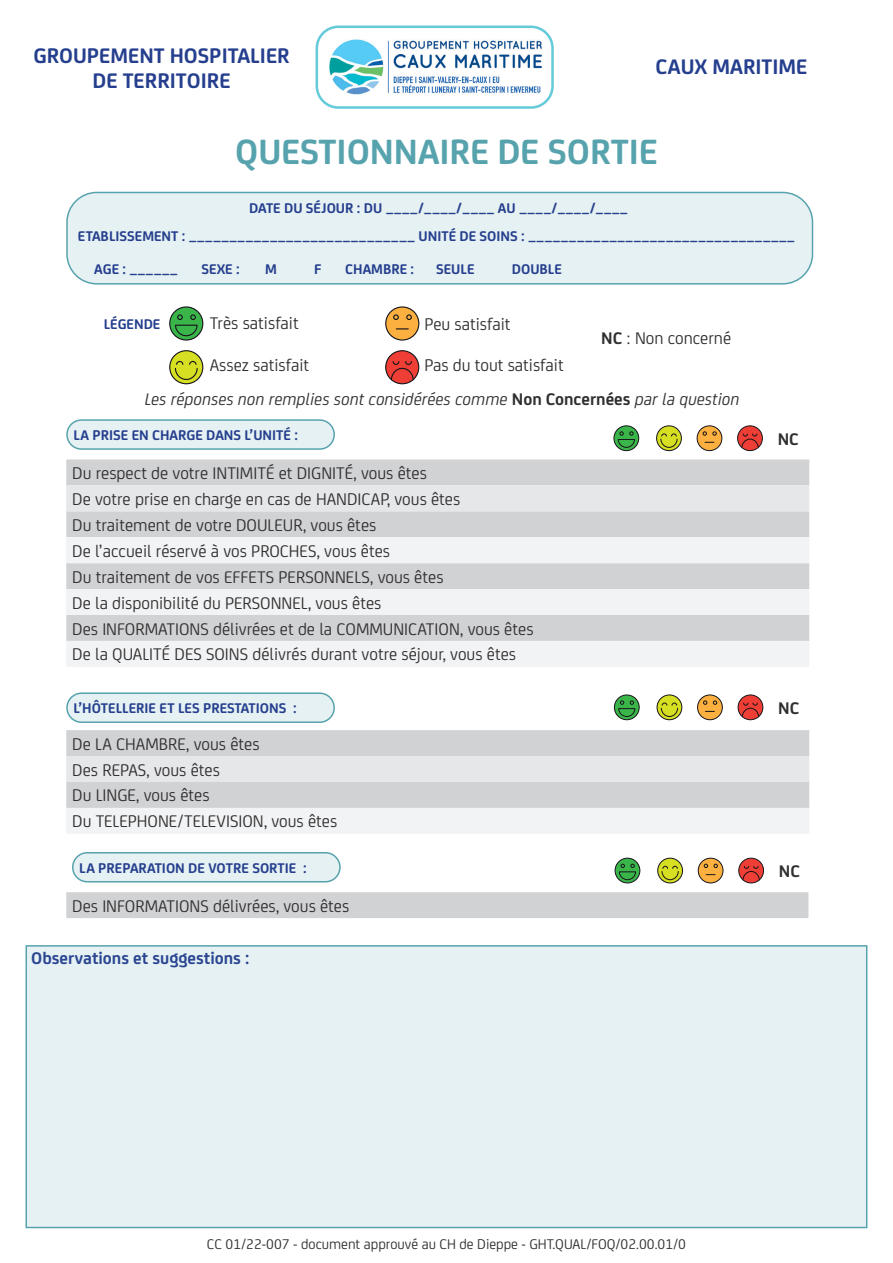
<style>
.page{position:relative;width:893px;height:1263px;background:#fff}
.page>*{position:absolute;margin:0;border:0;box-sizing:border-box;transform-origin:0 0}
.t1{font:700 37.5px "FS Joey";color:#57a3ad}
.t2{font:700 22.5px/25.5px "FS Joey";color:#253f8e;text-align:center}
.t3{font:18px "FS Joey";color:#312f30}
.t4{font:italic 18px "FS Joey";color:#312f30}
.t5{font:700 18px "FS Joey";color:#2a4692}
.t6{font:700 18px "FS Joey";color:#312f30}
.t7{font:700 15px "FS Joey";color:#253f8e}
.t8{font:15px "FS Joey";color:#312f30}
.s1{font-weight:700}
.s2{font-weight:700;font-style:normal}
</style>
<div class="page">
<div style="left:316px;top:26px;width:238px;height:83px;border:3px solid #65cada;border-radius:22px"></div>
<img style="left:329px;top:40px;width:213px;height:55px">
<svg style="left:170px;top:307px;width:33px;height:33px"></svg>
<div style="left:169px;top:306px;width:34px;height:35px;border:1px solid #17151a;border-radius:50%"></div>
<svg style="left:174px;top:314px;width:24px;height:23px"></svg>
<svg style="left:170px;top:351px;width:33px;height:33px"></svg>
<div style="left:169px;top:350px;width:34px;height:34px;border:1px solid #17151a;border-radius:50%"></div>
<svg style="left:174px;top:360px;width:24px;height:21px"></svg>
<div style="left:386px;top:307px;width:33px;height:33px;background:#fbb03f;border-radius:50%"></div>
<div style="left:385px;top:306px;width:34px;height:35px;border:1px solid #17151a;border-radius:50%"></div>
<svg style="left:393px;top:314px;width:6px;height:6px"></svg>
<svg style="left:406px;top:314px;width:6px;height:6px"></svg>
<svg style="left:396px;top:328px;width:12px;height:1px"></svg>
<div style="left:386px;top:351px;width:33px;height:33px;background:#ee3e35;border-radius:50%"></div>
<div style="left:385px;top:350px;width:34px;height:34px;border:1px solid #17151a;border-radius:50%"></div>
<svg style="left:390px;top:361px;width:24px;height:20px"></svg>
<div style="left:67px;top:420px;width:267px;height:29px;background:#e6f1f3;border-radius:15px"></div>
<div style="left:66px;top:419px;width:269px;height:31px;border:2px solid #57a3ad;border-radius:15px"></div>
<div style="left:66px;top:459px;width:743px;height:78px;background:#d1d2d4"></div>
<div style="left:66px;top:485px;width:743px;height:26px;background:#e6e7e9"></div>
<svg style="left:66px;top:537px;width:743px;height:130px;fill:#f2f3f4"></svg>
<svg style="left:614px;top:695px;width:25px;height:25px"></svg>
<div style="left:614px;top:694px;width:26px;height:26px;border:1px solid #17151a;border-radius:50%"></div>
<svg style="left:618px;top:700px;width:18px;height:17px"></svg>
<svg style="left:657px;top:695px;width:25px;height:25px"></svg>
<div style="left:657px;top:694px;width:25px;height:26px;border:1px solid #17151a;border-radius:50%"></div>
<svg style="left:660px;top:702px;width:18px;height:15px"></svg>
<div style="left:698px;top:695px;width:24px;height:25px;background:#fbb03f;border-radius:50%"></div>
<div style="left:697px;top:694px;width:26px;height:26px;border:1px solid #17151a;border-radius:50%"></div>
<svg style="left:703px;top:700px;width:4px;height:5px"></svg>
<svg style="left:713px;top:700px;width:4px;height:5px"></svg>
<svg style="left:738px;top:695px;width:25px;height:25px"></svg>
<div style="left:738px;top:694px;width:25px;height:26px;border:1px solid #17151a;border-radius:50%"></div>
<svg style="left:741px;top:702px;width:18px;height:16px"></svg>
<div style="left:67px;top:693px;width:267px;height:29px;background:#e6f1f3;border-radius:15px"></div>
<div style="left:66px;top:692px;width:269px;height:31px;border:2px solid #57a3ad;border-radius:15px"></div>
<div style="left:73px;top:853px;width:267px;height:29px;background:#e6f1f3;border-radius:15px"></div>
<div style="left:72px;top:852px;width:269px;height:30px;border:2px solid #57a3ad;border-radius:15px"></div>
<div style="left:66px;top:730px;width:743px;height:78px;background:#d1d2d4"></div>
<div style="left:66px;top:756px;width:743px;height:26px;background:#e6e7e9"></div>
<div style="left:67px;top:808px;width:742px;height:26px;background:#f2f3f4"></div>
<div style="left:66px;top:892px;width:742px;height:26px;background:#d1d2d4"></div>
<div style="left:26px;top:946px;width:841px;height:281px;background:#e6f1f3"></div>
<div style="left:26px;top:945px;width:841px;height:283px;border:2px solid #57a3ad"></div>
<div style="left:67px;top:192px;width:745px;height:92px;background:#e6f1f3;border-radius:30px"></div>
<div style="left:66px;top:192px;width:747px;height:93px;border:2px solid #57a3ad;border-radius:30px"></div>
<svg style="left:614px;top:426px;width:25px;height:25px"></svg>
<div style="left:613px;top:425px;width:26px;height:26px;border:1px solid #17151a;border-radius:50%"></div>
<svg style="left:617px;top:431px;width:18px;height:17px"></svg>
<svg style="left:657px;top:426px;width:24px;height:25px"></svg>
<div style="left:656px;top:425px;width:26px;height:26px;border:1px solid #17151a;border-radius:50%"></div>
<svg style="left:660px;top:433px;width:18px;height:15px"></svg>
<svg style="left:697px;top:426px;width:25px;height:25px"></svg>
<div style="left:697px;top:425px;width:25px;height:26px;border:1px solid #17151a;border-radius:50%"></div>
<svg style="left:703px;top:431px;width:14px;height:5px"></svg>
<svg style="left:738px;top:426px;width:24px;height:25px"></svg>
<div style="left:737px;top:425px;width:26px;height:26px;border:1px solid #17151a;border-radius:50%"></div>
<svg style="left:741px;top:433px;width:18px;height:15px"></svg>
<svg style="left:615px;top:858px;width:25px;height:25px"></svg>
<div style="left:615px;top:858px;width:25px;height:25px;border:1px solid #17151a;border-radius:50%"></div>
<svg style="left:619px;top:863px;width:17px;height:17px"></svg>
<svg style="left:658px;top:858px;width:24px;height:25px"></svg>
<div style="left:657px;top:858px;width:26px;height:25px;border:1px solid #17151a;border-radius:50%"></div>
<svg style="left:661px;top:865px;width:18px;height:15px"></svg>
<svg style="left:698px;top:858px;width:25px;height:25px"></svg>
<div style="left:698px;top:858px;width:25px;height:25px;border:1px solid #17151a;border-radius:50%"></div>
<svg style="left:704px;top:864px;width:4px;height:4px"></svg>
<svg style="left:714px;top:864px;width:4px;height:4px"></svg>
<svg style="left:739px;top:858px;width:24px;height:25px"></svg>
<div style="left:738px;top:858px;width:26px;height:25px;border:1px solid #17151a;border-radius:50%"></div>
<svg style="left:742px;top:865px;width:18px;height:16px"></svg>
<p class="t2" style="left:33px;top:41px;width:258px">GROUPEMENT HOSPITALIER<br>DE TERRITOIRE</p>
<p class="t2" style="left:655px;top:53px;width:154px">CAUX MARITIME</p>
<p class="t1" style="left:235px;top:124px;width:424px">QUESTIONNAIRE DE SORTIE</p>
<p class="t7" style="left:249px;top:197px;width:380px">DATE DU SÉJOUR : DU ____/____/____ AU ____/____/____</p>
<p class="t7" style="left:78px;top:225px;width:719px">ETABLISSEMENT : ____________________________ UNITÉ DE SOINS : _________________________________</p>
<p class="t7" style="left:94px;top:258px;width:85px">AGE : ______</p>
<p class="t7" style="left:202px;top:258px;width:39px">SEXE :</p>
<p class="t7" style="left:265px;top:258px;width:13px">M</p>
<p class="t7" style="left:314px;top:258px;width:9px">F</p>
<p class="t7" style="left:345px;top:258px;width:70px">CHAMBRE :</p>
<p class="t7" style="left:436px;top:258px;width:40px">SEULE</p>
<p class="t7" style="left:512px;top:258px;width:52px">DOUBLE</p>
<p class="t7" style="left:104px;top:313px;width:58px">LÉGENDE</p>
<p class="t3" style="left:210px;top:310px;width:90px">Très satisfait</p>
<p class="t3" style="left:424px;top:311px;width:88px">Peu satisfait</p>
<p class="t3" style="left:210px;top:352px;width:101px">Assez satisfait</p>
<p class="t3" style="left:424px;top:352px;width:141px">Pas du tout satisfait</p>
<p class="t3" style="left:601px;top:325px;width:131px"><span class="s1">NC</span> : Non concerné</p>
<p class="t4" style="left:145px;top:387px;width:596px">Les réponses non remplies sont considérées comme <span class="s2">Non Concernées</span> par la question</p>
<p class="t7" style="left:73px;top:424px;width:226px">LA PRISE EN CHARGE DANS L’UNITÉ :</p>
<p class="t3" style="left:72px;top:460px;width:356px">Du respect de votre INTIMITÉ et DIGNITÉ, vous êtes</p>
<p class="t3" style="left:72px;top:486px;width:390px">De votre prise en charge en cas de HANDICAP, vous êtes</p>
<p class="t3" style="left:72px;top:512px;width:306px">Du traitement de votre DOULEUR, vous êtes</p>
<p class="t3" style="left:72px;top:538px;width:319px">De l’accueil réservé à vos PROCHES, vous êtes</p>
<p class="t3" style="left:72px;top:564px;width:373px">Du traitement de vos EFFETS PERSONNELS, vous êtes</p>
<p class="t3" style="left:72px;top:590px;width:311px">De la disponibilité du PERSONNEL, vous êtes</p>
<p class="t3" style="left:72px;top:616px;width:463px">Des INFORMATIONS délivrées et de la COMMUNICATION, vous êtes</p>
<p class="t3" style="left:72px;top:642px;width:445px">De la QUALITÉ DES SOINS délivrés durant votre séjour, vous êtes</p>
<p class="t7" style="left:73px;top:697px;width:225px">L’HÔTELLERIE ET LES PRESTATIONS :</p>
<p class="t6" style="left:778px;top:695px;width:23px">NC</p>
<p class="t6" style="left:778px;top:425px;width:23px">NC</p>
<p class="t3" style="left:72px;top:731px;width:189px">De LA CHAMBRE, vous êtes</p>
<p class="t3" style="left:72px;top:757px;width:149px">Des REPAS, vous êtes</p>
<p class="t3" style="left:72px;top:783px;width:139px">Du LINGE, vous êtes</p>
<p class="t3" style="left:72px;top:809px;width:267px">Du TELEPHONE/TELEVISION, vous êtes</p>
<p class="t7" style="left:79px;top:857px;width:229px">LA PREPARATION DE VOTRE SORTIE :</p>
<p class="t3" style="left:72px;top:893px;width:279px">Des INFORMATIONS délivrées, vous êtes</p>
<p class="t5" style="left:31px;top:945px;width:220px">Observations et suggestions :</p>
<p class="t6" style="left:779px;top:858px;width:23px">NC</p>
<p class="t8" style="left:207px;top:1233px;width:480px">CC 01/22-007 - document approuvé au CH de Dieppe - GHT.QUAL/FOQ/02.00.01/0</p>
</div>
